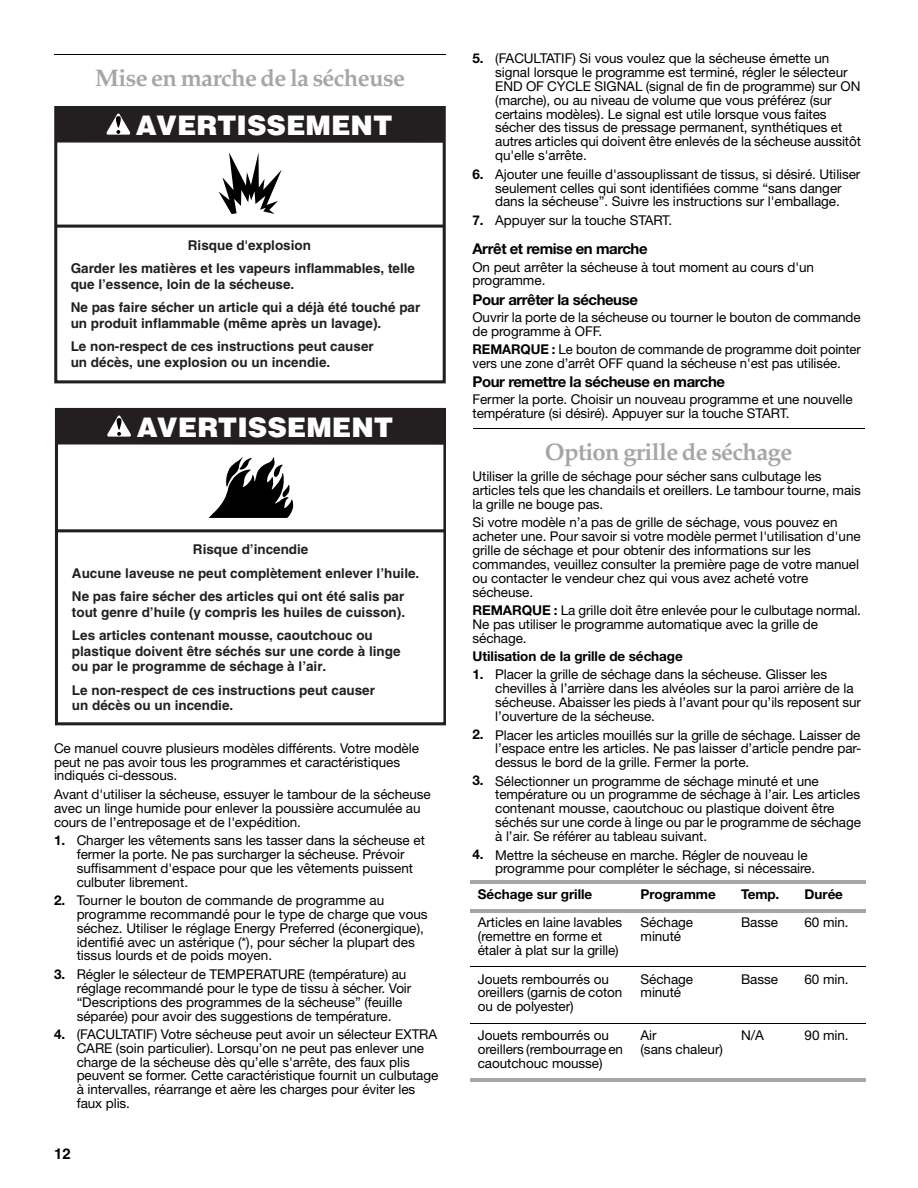
<style>
.page{position:relative;width:918px;height:1188px;background:#fff}
.page>*{position:absolute;margin:0;border:0;box-sizing:border-box;transform-origin:0 0}
.t1{font:900 27px "Helvetica";color:#fff}
.t2{font:700 24px "Palatino";letter-spacing:-.03em;color:#a6a6a6}
.t3{font:700 15px "Helvetica Neue";letter-spacing:-.03em;color:#000}
.t4{font:700 15px "Helvetica";color:#000}
.t5{font:13.5px/13.8px "Helvetica Neue";letter-spacing:-.005em;color:#000}
.t6{font:700 13.5px/23.2px "Helvetica";color:#231f20}
.t7{font:700 13.5px "Helvetica Neue";letter-spacing:-.005em;color:#000}
.s1{font-weight:700}
</style>
<div class="page">
<hr style="left:55px;top:54px;width:391px;height:1px;background:#000">
<hr style="left:474px;top:428px;width:390px;height:1px;background:#000">
<hr style="left:55px;top:225px;width:389px;height:3px;background:#231f20">
<div style="left:54px;top:106px;width:392px;height:277px;border:3px solid #231f20"></div>
<div style="left:56px;top:107px;width:388px;height:36px;background:#231f20"></div>
<svg style="left:106px;top:113px;width:25px;height:22px"></svg>
<svg style="left:218px;top:152px;width:64px;height:62px"></svg>
<svg style="left:55px;top:408px;width:391px;height:317px"></svg>
<div style="left:57px;top:408px;width:388px;height:37px;background:#231f20"></div>
<svg style="left:107px;top:415px;width:24px;height:22px"></svg>
<svg style="left:209px;top:457px;width:85px;height:61px"></svg>
<hr style="left:470px;top:881px;width:396px;height:3px;background:#a6a6a6">
<hr style="left:470px;top:909px;width:396px;height:3px;background:#a6a6a6">
<hr style="left:470px;top:967px;width:396px;height:1px;background:#000">
<hr style="left:470px;top:1023px;width:396px;height:1px;background:#000">
<hr style="left:470px;top:1078px;width:396px;height:3px;background:#a6a6a6">
<h2 class="t2" style="left:95px;top:69px;width:311px">Mise en marche de la sécheuse</h2>
<h1 class="t1" style="left:136px;top:115px;width:258px">AVERTISSEMENT</h1>
<p class="t6" style="left:71px;top:235px;width:346px;text-indent:117px">Risque d'explosion<br>Garder les matières et les vapeurs inflammables, telle</p>
<p class="t6" style="left:71px;top:274px;width:351px">que l’essence, loin de la sécheuse.<br>Ne pas faire sécher un article qui a déjà été touché par</p>
<p class="t6" style="left:71px;top:313px;width:312px">un produit inflammable (même après un lavage).<br>Le non-respect de ces instructions peut causer</p>
<p class="t6" style="left:71px;top:352px;width:261px">un décès, une explosion ou un incendie.</p>
<h1 class="t1" style="left:137px;top:417px;width:258px">AVERTISSEMENT</h1>
<p class="t6" style="left:72px;top:539px;width:349px;text-indent:121px">Risque d’incendie<br>Aucune laveuse ne peut complètement enlever l’huile.<br>Ne pas faire sécher des articles qui ont été salis par</p>
<p class="t6" style="left:72px;top:602px;width:335px">tout genre d’huile (y compris les huiles de cuisson).<br>Les articles contenant mousse, caoutchouc ou</p>
<p class="t6" style="left:72px;top:644px;width:330px;line-height:15.8px">plastique doivent être séchés sur une corde à linge ou par le programme de séchage à l’air.</p>
<p class="t6" style="left:72px;top:683px;width:305px;line-height:15.8px">Le non-respect de ces instructions peut causer un décès ou un incendie.</p>
<p class="t5" style="left:54px;top:742px;width:366px">Ce manuel couvre plusieurs modèles différents. Votre modèle peut ne pas avoir tous les programmes et caractéristiques indiqués ci-dessous.</p>
<p class="t5" style="left:54px;top:788px;width:378px">Avant d'utiliser la sécheuse, essuyer le tambour de la sécheuse avec un linge humide pour enlever la poussière accumulée au cours de l’entreposage et de l'expédition.</p>
<p class="t5" style="left:77px;top:835px;width:350px;text-indent:-23px"><span class="s1">1.</span> Charger les vêtements sans les tasser dans la sécheuse et fermer la porte. Ne pas surcharger la sécheuse. Prévoir suffisamment d'espace pour que les vêtements puissent culbuter librement.</p>
<p class="t5" style="left:77px;top:895px;width:352px;text-indent:-23px"><span class="s1">2.</span> Tourner le bouton de commande de programme au programme recommandé pour le type de charge que vous séchez. Utiliser le réglage Energy Preferred (éconergique), identifié avec un astérique (*), pour sécher la plupart des tissus lourds et de poids moyen.</p>
<p class="t5" style="left:77px;top:969px;width:336px;text-indent:-23px"><span class="s1">3.</span> Régler le sélecteur de TEMPERATURE (température) au réglage recommandé pour le type de tissu à sécher. Voir “Descriptions des programmes de la sécheuse” (feuille séparée) pour avoir des suggestions de température.</p>
<p class="t5" style="left:77px;top:1029px;width:363px;text-indent:-23px"><span class="s1">4.</span> (FACULTATIF) Votre sécheuse peut avoir un sélecteur EXTRA CARE (soin particulier). Lorsqu’on ne peut pas enlever une charge de la sécheuse dès qu’elle s'arrête, des faux plis peuvent se former. Cette caractéristique fournit un culbutage à intervalles, réarrange et aère les charges pour éviter les faux plis.</p>
<p class="t4" style="left:54px;top:1148px;width:18px">12</p>
<p class="t5" style="left:495px;top:53px;width:367px;text-indent:-23px"><span class="s1">5.</span> (FACULTATIF) Si vous voulez que la sécheuse émette un signal lorsque le programme est terminé, régler le sélecteur END OF CYCLE SIGNAL (signal de fin de programme) sur ON (marche), ou au niveau de volume que vous préférez (sur certains modèles). Le signal est utile lorsque vous faites sécher des tissus de pressage permanent, synthétiques et autres articles qui doivent être enlevés de la sécheuse aussitôt qu'elle s'arrête.</p>
<p class="t5" style="left:473px;top:168px;width:389px;text-align:center"><span class="s1">6.</span> Ajouter une feuille d'assouplissant de tissus, si désiré. Utiliser seulement celles qui sont identifiées comme “sans danger<br>dans la sécheuse”. Suivre les instructions sur l'emballage.</p>
<p class="t5" style="left:473px;top:214px;width:201px"><span class="s1">7.</span> Appuyer sur la touche START.</p>
<p class="t3" style="left:473px;top:244px;width:177px">Arrêt et remise en marche</p>
<p class="t5" style="left:473px;top:261px;width:343px">On peut arrêter la sécheuse à tout moment au cours d'un programme.</p>
<p class="t3" style="left:473px;top:294px;width:167px">Pour arrêter la sécheuse</p>
<p class="t5" style="left:473px;top:311px;width:390px">Ouvrir la porte de la sécheuse ou tourner le bouton de commande de programme à OFF.</p>
<p class="t5" style="left:473px;top:344px;width:390px"><span class="s1">REMARQUE :</span> Le bouton de commande de programme doit pointer vers une zone d’arrêt OFF quand la sécheuse n'est pas utilisée.</p>
<p class="t3" style="left:473px;top:376px;width:254px">Pour remettre la sécheuse en marche</p>
<p class="t5" style="left:473px;top:394px;width:382px">Fermer la porte. Choisir un nouveau programme et une nouvelle température (si désiré). Appuyer sur la touche START.</p>
<h2 class="t2" style="left:545px;top:442px;width:249px">Option grille de séchage</h2>
<p class="t5" style="left:473px;top:471px;width:390px">Utiliser la grille de séchage pour sécher sans culbutage les articles tels que les chandails et oreillers. Le tambour tourne, mais la grille ne bouge pas.</p>
<p class="t5" style="left:473px;top:517px;width:390px">Si votre modèle n’a pas de grille de séchage, vous pouvez en acheter une. Pour savoir si votre modèle permet l'utilisation d'une grille de séchage et pour obtenir des informations sur les commandes, veuillez consulter la première page de votre manuel ou contacter le vendeur chez qui vous avez acheté votre sécheuse.</p>
<p class="t5" style="left:473px;top:605px;width:390px"><span class="s1">REMARQUE :</span> La grille doit être enlevée pour le culbutage normal.<br>Ne pas utiliser le programme automatique avec la grille de séchage.</p>
<p class="t7" style="left:473px;top:651px;width:212px">Utilisation de la grille de séchage</p>
<p class="t5" style="left:495px;top:669px;width:367px;text-indent:-23px"><span class="s1">1.</span> Placer la grille de séchage dans la sécheuse. Glisser les chevilles à l’arrière dans les alvéoles sur la paroi arrière de la sécheuse. Abaisser les pieds à l’avant pour qu’ils reposent sur l’ouverture de la sécheuse.</p>
<p class="t5" style="left:495px;top:729px;width:368px;text-align:justify;text-indent:-23px"><span class="s1">2.</span> Placer les articles mouillés sur la grille de séchage. Laisser de l’espace entre les articles. Ne pas laisser d’article pendre par&shy;dessus le bord de la grille. Fermer la porte.</p>
<p class="t5" style="left:495px;top:775px;width:367px;text-indent:-23px"><span class="s1">3.</span> Sélectionner un programme de séchage minuté et une température ou un programme de séchage à l’air. Les articles contenant mousse, caoutchouc ou plastique doivent être séchés sur une corde à linge ou par le programme de séchage à l’air. Se référer au tableau suivant.</p>
<p class="t5" style="left:495px;top:849px;width:321px;text-indent:-23px"><span class="s1">4.</span> Mettre la sécheuse en marche. Régler de nouveau le programme pour compléter le séchage, si nécessaire.</p>
<p class="t7" style="left:478px;top:889px;width:116px">Séchage sur grille</p>
<p class="t7" style="left:641px;top:889px;width:77px">Programme</p>
<p class="t7" style="left:741px;top:889px;width:40px">Temp.</p>
<p class="t7" style="left:805px;top:889px;width:40px">Durée</p>
<p class="t5" style="left:478px;top:917px;width:146px">Articles en laine lavables (remettre en forme et étaler à plat sur la grille)</p>
<p class="t5" style="left:640px;top:917px;width:54px">Séchage minuté</p>
<p class="t5" style="left:741px;top:917px;width:38px">Basse</p>
<p class="t5" style="left:805px;top:917px;width:46px">60 min.</p>
<p class="t5" style="left:478px;top:973px;width:146px">Jouets rembourrés ou oreillers (garnis de coton ou de polyester)</p>
<p class="t5" style="left:641px;top:973px;width:54px">Séchage minuté</p>
<p class="t5" style="left:741px;top:973px;width:38px">Basse</p>
<p class="t5" style="left:805px;top:973px;width:46px">60 min.</p>
<p class="t5" style="left:478px;top:1030px;width:147px">Jouets rembourrés ou oreillers (rembourrage en caoutchouc mousse)</p>
<p class="t5" style="left:641px;top:1030px;width:84px">Air<br>(sans chaleur)</p>
<p class="t5" style="left:741px;top:1030px;width:24px">N/A</p>
<p class="t5" style="left:805px;top:1030px;width:46px">90 min.</p>
</div>
